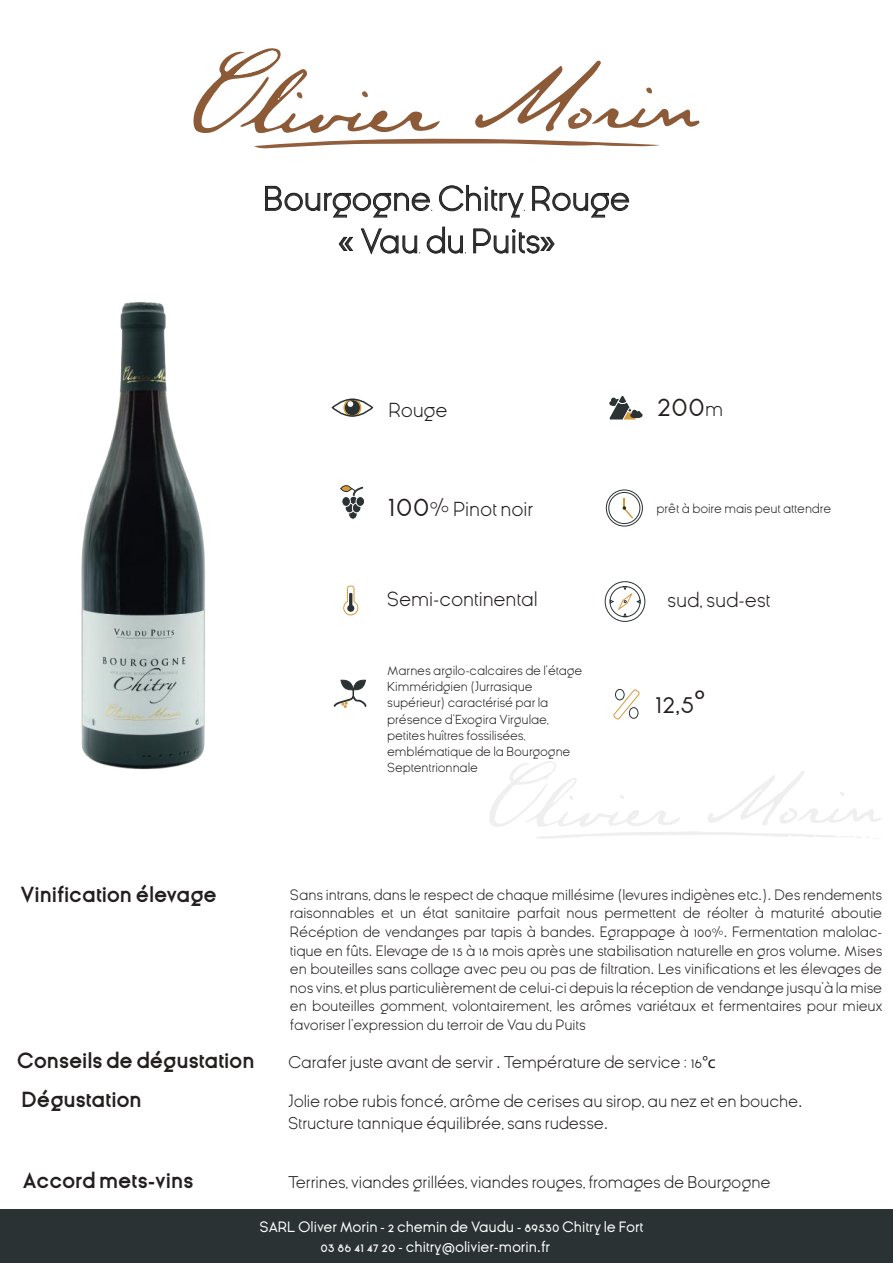
<style>
.page{position:relative;width:893px;height:1263px;background:#fff}
.page>*{position:absolute;margin:0;border:0;box-sizing:border-box;transform-origin:0 0}
.t1{font:300 36px "Ginora Sans";color:#241f1f}
.t2{font:300 35.4px/42.5px "Ginora Sans";letter-spacing:-.005em;color:#2b3233;text-align:center}
.t3{font:300 33px "Ginora Sans";color:#241f1f}
.t4{font:300 21px "Ginora Sans";letter-spacing:-.01em;color:#241f1f}
.t5{font:700 20.7px/38.7px "Ginora Sans";letter-spacing:-.01em;color:#241f1f}
.t6{font:300 17.55px/21px "Ginora Sans";letter-spacing:-.01em;color:#241f1f}
.t7{font:300 15.45px/18.6px "Ginora Sans";letter-spacing:-.01em;color:#241f1f;text-align:justify}
.t8{font:15px/20.9px "Ginora Sans";color:#fff}
.t9{font:300 13.5px/16.2px "Ginora Sans";letter-spacing:-.01em;color:#241f1f}
.s1{font-family:"Myriad Pro";font-weight:400}
.s2{font-size:21px}
.s3{font-size:36px}
.s4{font-size:25.5px}
</style>
<div class="page">
<div style="left:0;top:1210px;width:893px;height:53px;background:#2b3233"></div>
<div style="left:344px;top:399px;width:17px;height:17px;background:#2b3233;border-radius:50%"></div>
<div style="left:343px;top:399px;width:18px;height:18px;border:2px solid #d69b3b;border-radius:50%"></div>
<div style="left:332px;top:398px;width:41px;height:19px;border:2px solid #2b3233;border-radius:50%"></div>
<svg style="left:354px;top:587px;width:5px;height:28px"></svg>
<div style="left:348px;top:509px;width:10px;height:11px;border:1px solid #fff;border-radius:50%"></div>
<div style="left:349px;top:496px;width:9px;height:10px;border:1px solid #fff;border-radius:50%"></div>
<div style="left:352px;top:503px;width:9px;height:10px;background:#2b3233;border-radius:50%"></div>
<div style="left:352px;top:503px;width:9px;height:10px;border:1px solid #fff;border-radius:50%"></div>
<div style="left:356px;top:497px;width:9px;height:9px;background:#2b3233;border-radius:50%"></div>
<div style="left:356px;top:496px;width:9px;height:11px;border:1px solid #fff;border-radius:50%"></div>
<svg style="left:354px;top:486px;width:10px;height:11px"></svg>
<svg style="left:609px;top:396px;width:33px;height:24px"></svg>
<svg style="left:354px;top:679px;width:12px;height:28px"></svg>
<svg style="left:613px;top:689px;width:27px;height:31px"></svg>
<svg style="left:265px;top:186px;width:167px;height:31px"></svg>
<svg style="left:439px;top:185px;width:86px;height:32px"></svg>
<svg style="left:532px;top:186px;width:97px;height:31px"></svg>
<svg style="left:361px;top:228px;width:59px;height:26px"></svg>
<svg style="left:427px;top:227px;width:39px;height:27px"></svg>
<svg style="left:473px;top:228px;width:82px;height:25px"></svg>
<svg style="left:489px;top:761px;width:392px;height:78px"></svg>
<div style="left:605px;top:581px;width:40px;height:41px;border:1px solid #2b3233;border-radius:50%"></div>
<svg style="left:610px;top:586px;width:31px;height:31px"></svg>
<div style="left:606px;top:490px;width:37px;height:36px;border:1px solid #2b3233;border-radius:50%"></div>
<div style="left:609px;top:492px;width:31px;height:32px;border:1px solid #2b3233;border-radius:50%"></div>
<svg style="left:623px;top:498px;width:10px;height:21px"></svg>
<img style="left:81px;top:236px;width:273px;height:534px">
<svg style="left:193px;top:48px;width:507px;height:101px"></svg>
<h2 class="t2" style="left:263px;top:177px;width:369px">Bourgogne Chitry Rouge <span class="s1">«</span> Vau du Puits<span class="s1">»</span></h2>
<h3 class="t4" style="left:388px;top:399px;width:61px">Rouge</h3>
<h1 class="t1" style="left:657px;top:384px;width:68px">200<span class="s2">m</span></h1>
<h3 class="t4" style="left:388px;top:498px;width:147px"><span class="s3">100</span><span class="s4">%</span> Pinot noir</h3>
<p class="t9" style="left:656px;top:500px;width:176px">prêt à boire mais peut attendre</p>
<h3 class="t4" style="left:387px;top:588px;width:152px">Semi-continental</h3>
<h3 class="t4" style="left:667px;top:589px;width:105px">sud, sud-est</h3>
<p class="t9" style="left:387px;top:662px;width:197px">Marnes argilo-calcaires de l’étage<br>Kimméridgien (Jurrasique supérieur) caractérisé par la présence d’Exogira Virgulae, petites huîtres fossilisées, emblématique de la Bourgogne<br>Septentrionnale</p>
<h3 class="t3" style="left:655px;top:685px;width:51px">12,5<span class="s1">°</span></h3>
<h3 class="t5" style="left:20px;top:875px;width:198px">Vinification élevage</h3>
<h3 class="t5" style="left:17px;top:1042px;width:239px">Conseils de dégustation<br>Dégustation</h3>
<h3 class="t5" style="left:23px;top:1162px;width:172px">Accord mets-vins</h3>
<p class="t7" style="left:290px;top:885px;width:594px">Sans intrans, dans le respect de chaque millésime (levures indigènes etc.). Des rendements raisonnables et un état sanitaire parfait nous permettent de réolter à maturité aboutie Récéption de vendanges par tapis à bandes. Egrappage à 100%. Fermentation malolac&shy;tique en fûts. Elevage de 15 à 18 mois après une stabilisation naturelle en gros volume. Mises en bouteilles sans collage avec peu ou pas de filtration. Les vinifications et les élevages de nos vins, et plus particulièrement de celui-ci depuis la réception de vendange jusqu’à la mise en bouteilles gomment, volontairement, les arômes variétaux et fermentaires pour mieux favoriser l’expression du terroir de Vau du Puits</p>
<p class="t6" style="left:288px;top:1051px;width:429px">Carafer juste avant de servir . Température de service : 16<span class="s1">°c</span></p>
<p class="t6" style="left:288px;top:1091px;width:516px">Jolie robe rubis foncé, arôme de cerises au sirop, au nez et en bouche.<br>Structure tannique équilibrée, sans rudesse.</p>
<p class="t6" style="left:288px;top:1171px;width:484px">Terrines, viandes grillées, viandes rouges, fromages de Bourgogne</p>
<p class="t8" style="left:320px;top:1216px;width:324px;text-indent:-61px">SARL Oliver Morin - 2 chemin de Vaudu - 89530 Chitry le Fort<br>03 86 41 47 20 - chitry@olivier-morin.fr</p>
</div>
